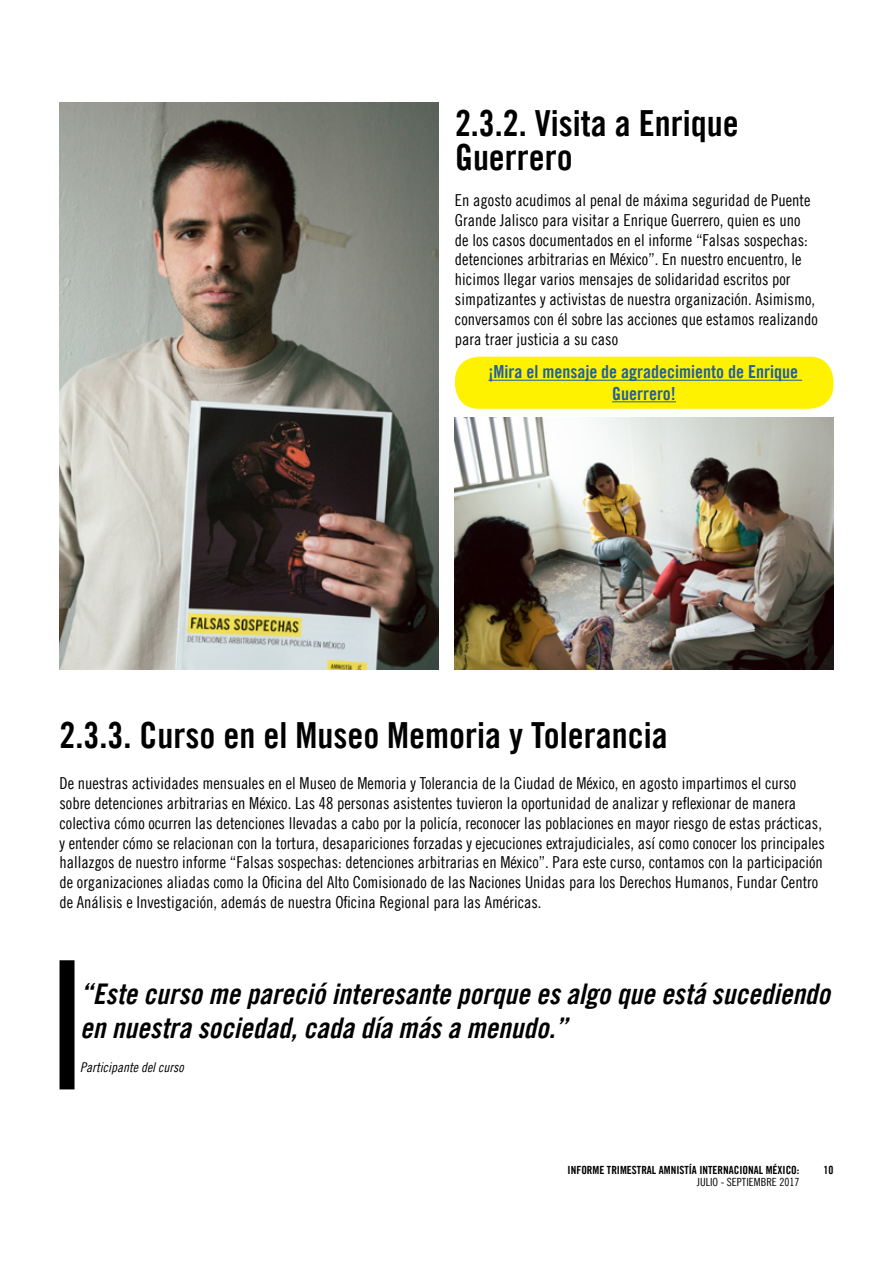
<style>
.page{position:relative;width:893px;height:1263px;background:#fff}
.page>*{position:absolute;margin:0;border:0;box-sizing:border-box;transform-origin:0 0}
.t1{font:36px/34px "Amnesty Trade Gothic Bd Cn 20";color:#000}
.t2{font:28.5px/34px "Amnesty Trade Gothic Bd Cn 20 Ob";color:#000}
.t3{font:18px/21.6px "Amnesty Trade Gothic Bd Cn 20";color:#215e9e;text-align:center}
.t4{font:16.5px/19.8px "Amnesty Trade Gothic Cn 18";color:#000}
.t5{font:13.5px "Amnesty Trade Gothic Cn 18 Obl";color:#000}
.t6{font:11.25px "Amnesty Trade Gothic Bd Cn 20";color:#000}
.t7{font:11.25px "Amnesty Trade Gothic Cn 18";color:#000}
</style>
<div class="page">
<div style="left:455px;top:357px;width:378px;height:52px;background:#fff200;border-radius:24px"></div>
<hr style="left:488px;top:380px;width:314px;height:1px;background:#215e9e">
<hr style="left:612px;top:401px;width:64px;height:1px;background:#215e9e">
<div style="left:60px;top:960px;width:15px;height:129px;background:#000"></div>
<img style="left:60px;top:102px;width:378px;height:568px">
<img style="left:455px;top:418px;width:378px;height:252px">
<h1 class="t1" style="left:455px;top:106px;width:285px">2.3.2. Visita a Enrique<br>Guerrero</h1>
<p class="t4" style="left:455px;top:190px;width:364px">En agosto acudimos al penal de máxima seguridad de Puente Grande Jalisco para visitar a Enrique Guerrero, quien es uno de los casos documentados en el informe “Falsas sospechas: detenciones arbitrarias en México”. En nuestro encuentro, le hicimos llegar varios mensajes de solidaridad escritos por simpatizantes y activistas de nuestra organización. Asimismo, conversamos con él sobre las acciones que estamos realizando para traer justicia a su caso</p>
<p class="t3" style="left:488px;top:361px;width:311px">¡Mira el mensaje de agradecimiento de Enrique<br>Guerrero!</p>
<h1 class="t1" style="left:60px;top:718px;width:610px">2.3.3. Curso en el Museo Memoria y Tolerancia</h1>
<p class="t4" style="left:60px;top:773px;width:767px">De nuestras actividades mensuales en el Museo de Memoria y Tolerancia de la Ciudad de México, en agosto impartimos el curso sobre detenciones arbitrarias en México. Las 48 personas asistentes tuvieron la oportunidad de analizar y reflexionar de manera colectiva cómo ocurren las detenciones llevadas a cabo por la policía, reconocer las poblaciones en mayor riesgo de estas prácticas, y entender cómo se relacionan con la tortura, desapariciones forzadas y ejecuciones extrajudiciales, así como conocer los principales hallazgos de nuestro informe “Falsas sospechas: detenciones arbitrarias en México”. Para este curso, contamos con la participación de organizaciones aliadas como la Oficina del Alto Comisionado de las Naciones Unidas para los Derechos Humanos, Fundar Centro de Análisis e Investigación, además de nuestra Oficina Regional para las Américas.</p>
<h2 class="t2" style="left:80px;top:976px;width:751px">“Este curso me pareció interesante porque es algo que está sucediendo en nuestra sociedad, cada día más a menudo.”</h2>
<p class="t5" style="left:80px;top:1059px;width:105px">Participante del curso</p>
<p class="t6" style="left:568px;top:1163px;width:233px">INFORME TRIMESTRAL AMNISTÍA INTERNACIONAL MÉXICO:</p>
<p class="t7" style="left:697px;top:1176px;width:104px">JULIO - SEPTIEMBRE 2017</p>
<p class="t6" style="left:823px;top:1163px;width:11px">10</p>
</div>
